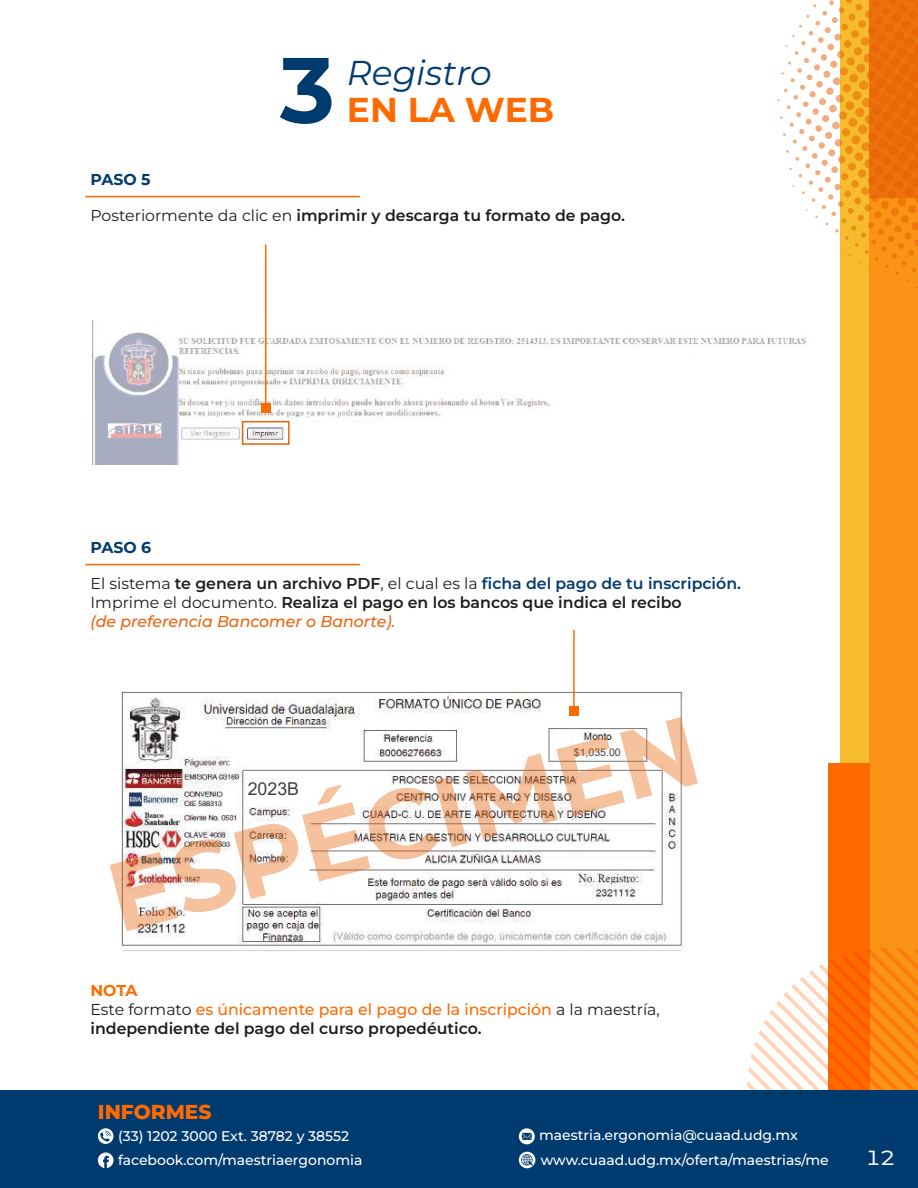
<style>
.page{position:relative;width:918px;height:1188px;background:#fff}
.page>*{position:absolute;margin:0;border:0;box-sizing:border-box;transform-origin:0 0}
.t1{font:700 92.7px "Montserrat";color:#003b70}
.t2{font:italic 34.5px "Montserrat";color:#003b70}
.t3{font:700 34.5px "Montserrat";color:#ff6a00}
.t4{font:34.5px "Montserrat";color:#fff}
.t5{font:800 20.1px "Montserrat";color:#ff6a00}
.t6{font:17.7px "Arial";color:#414141}
.t7{font:600 15.75px/18.9px "Montserrat";color:#1d1d1b}
.t8{font:700 15.75px "Montserrat";color:#003b70}
.t9{font:500 13.95px "Montserrat";color:#fff}
.t10{font:10.5px "Arial";color:#414141}
.s1{font-weight:400}
.s2{color:#003b70}
.s3{font-weight:500;font-style:italic;color:#eb630b}
.s4{font-weight:700;color:#ff6a00}
.s5{font-weight:500;color:#ff6a00}
</style>
<div class="page">
<hr style="left:85px;top:196px;width:275px;height:1px;background:#ff6a00">
<hr style="left:85px;top:564px;width:275px;height:1px;background:#ff6a00">
<div style="left:840px;top:0;width:29px;height:1166px;background:#f6bc2d"></div>
<div style="left:869px;top:0;width:49px;height:1169px;background:#fa9316"></div>
<svg style="left:777px;top:0;width:141px;height:288px"></svg>
<div style="left:828px;top:763px;width:41px;height:328px;background:#ff6a00"></div>
<svg style="left:747px;top:947px;width:171px;height:144px"></svg>
<div style="left:0;top:1091px;width:918px;height:97px;background:#003b70"></div>
<svg style="left:519px;top:1128px;width:16px;height:16px"></svg>
<svg style="left:519px;top:1152px;width:16px;height:16px"></svg>
<svg style="left:98px;top:1128px;width:15px;height:16px"></svg>
<svg style="left:98px;top:1152px;width:16px;height:16px"></svg>
<svg style="left:93px;top:320px;width:714px;height:145px"></svg>
<hr style="left:265px;top:245px;width:1px;height:163px;background:#ff6a00">
<div style="left:261px;top:403px;width:10px;height:10px;background:#ff6a00"></div>
<div style="left:242px;top:421px;width:48px;height:24px;border:2px solid #e96309"></div>
<img style="left:109px;top:691px;width:577px;height:261px">
<svg style="left:110px;top:717px;width:588px;height:214px"></svg>
<hr style="left:573px;top:630px;width:2px;height:82px;background:#ff6a00">
<div style="left:569px;top:707px;width:10px;height:9px;background:#ff6a00"></div>
<h1 class="t1" style="left:280px;top:28px;width:56px">3</h1>
<h2 class="t2" style="left:347px;top:50px;width:147px">Registro</h2>
<h2 class="t3" style="left:347px;top:87px;width:209px">EN LA WEB</h2>
<p class="t8" style="left:91px;top:169px;width:62px">PASO 5</p>
<p class="t7" style="left:91px;top:206px;width:536px"><span class="s1">Posteriormente da clic en</span> imprimir y descarga tu formato de pago.</p>
<p class="t8" style="left:91px;top:537px;width:62px">PASO 6</p>
<p class="t7" style="left:91px;top:574px;width:652px"><span class="s1">El sistema</span> te genera un archivo PDF<span class="s1">, el cual es la</span> <span class="s2">ficha del pago de tu inscripción.<br></span><span class="s1">Imprime el documento.</span> Realiza el pago en los bancos que indica el recibo<br><span class="s3">(de preferencia Bancomer o Banorte).</span></p>
<p class="t6" style="left:248px;top:776px;width:53px">2023B</p>
<p class="t10" style="left:574px;top:745px;width:48px">$1,035.00</p>
<p class="t7" style="left:91px;top:980px;width:571px"><span class="s4">NOTA<br></span><span class="s1">Este formato</span> <span class="s5">es únicamente para el pago de la inscripción</span> <span class="s1">a la maestría, </span>independiente del pago del curso propedéutico.</p>
<p class="t5" style="left:98px;top:1099px;width:115px">INFORMES</p>
<p class="t9" style="left:118px;top:1126px;width:233px">(33) 1202 3000 Ext. 38782 y 38552</p>
<p class="t9" style="left:539px;top:1126px;width:260px">maestria.ergonomia@cuaad.udg.mx</p>
<p class="t9" style="left:118px;top:1151px;width:246px">facebook.com/maestriaergonomia</p>
<p class="t9" style="left:541px;top:1150px;width:289px">www.cuaad.udg.mx/oferta/maestrias/me</p>
<h2 class="t4" style="left:866px;top:1129px;width:31px">12</h2>
</div>
